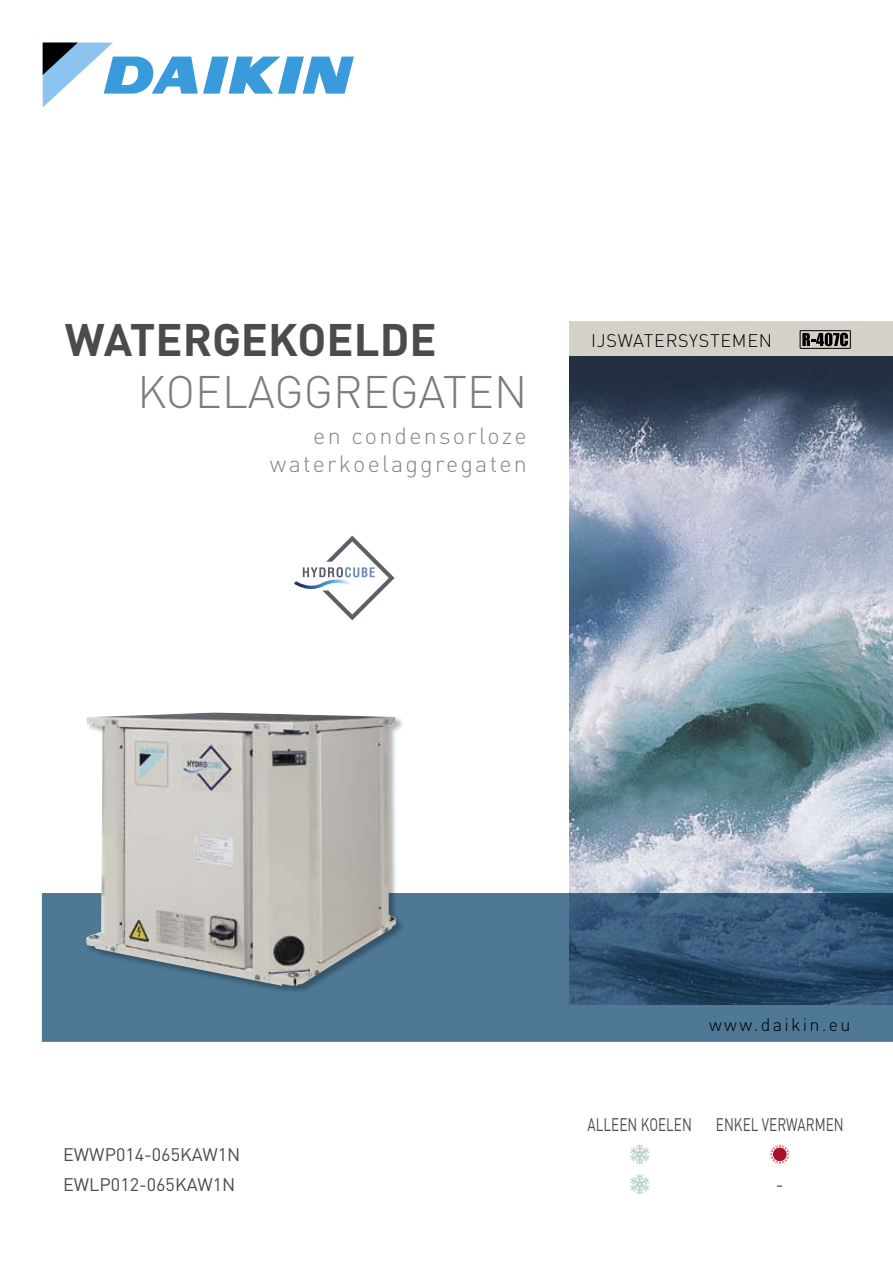
<style>
.page{position:relative;width:893px;height:1263px;background:#fff}
.page>*{position:absolute;margin:0;border:0;box-sizing:border-box;transform-origin:0 0}
.t1{font:300 45px "DIN";color:#7c7c7c}
.t2{font:700 45px "DIN";color:#4b4b4b}
.t3{font:300 23.25px/27.9px "DIN";letter-spacing:.095em;color:#878787;text-align:right}
.t4{font:18px/29.8px "DIN";color:#4b4b4b}
.t5{font:18px "DIN";color:#4b4b4b;scale:.75 1}
.t6{font:300 18px "DIN";letter-spacing:.04em;color:#000}
.t7{font:300 18px "DIN";letter-spacing:.125em;color:#000}
</style>
<div class="page">
<img style="left:570px;top:356px;width:323px;height:537px">
<svg style="left:43px;top:43px;width:311px;height:64px"></svg>
<div style="left:570px;top:322px;width:323px;height:34px;background:#d5d1c9"></div>
<svg style="left:294px;top:536px;width:101px;height:84px"></svg>
<div style="left:800px;top:330px;width:51px;height:19px;border:1px solid #000"></div>
<svg style="left:802px;top:333px;width:46px;height:13px"></svg>
<svg style="left:42px;top:893px;width:851px;height:149px;background:#426987"></svg>
<svg style="left:630px;top:1144px;width:20px;height:20px"></svg>
<svg style="left:769px;top:1144px;width:21px;height:21px"></svg>
<svg style="left:630px;top:1174px;width:20px;height:20px"></svg>
<div style="left:86px;top:712px;width:318px;height:282px;background:#000;opacity:.3"></div>
<img style="left:86px;top:712px;width:310px;height:274px">
<h1 class="t2" style="left:65px;top:310px;width:373px">WATERGEKOELDE</h1>
<p class="t6" style="left:591px;top:328px;width:183px">IJSWATERSYSTEMEN</p>
<h1 class="t1" style="left:137px;top:362px;width:391px">KOELAGGREGATEN</h1>
<p class="t3" style="left:270px;top:421px;width:258px">en condensorloze waterkoelaggregaten</p>
<p class="t4" style="left:63px;top:1140px;width:179px">EWWP014-065KAW1N<br>EWLP012-065KAW1N</p>
<p class="t7" style="left:709px;top:1013px;width:143px">www.daikin.eu</p>
<p class="t5" style="left:588px;top:1115px;width:141px">ALLEEN KOELEN</p>
<p class="t5" style="left:716px;top:1115px;width:172px">ENKEL VERWARMEN</p>
<p class="t4" style="left:776px;top:1170px;width:9px">-</p>
</div>
